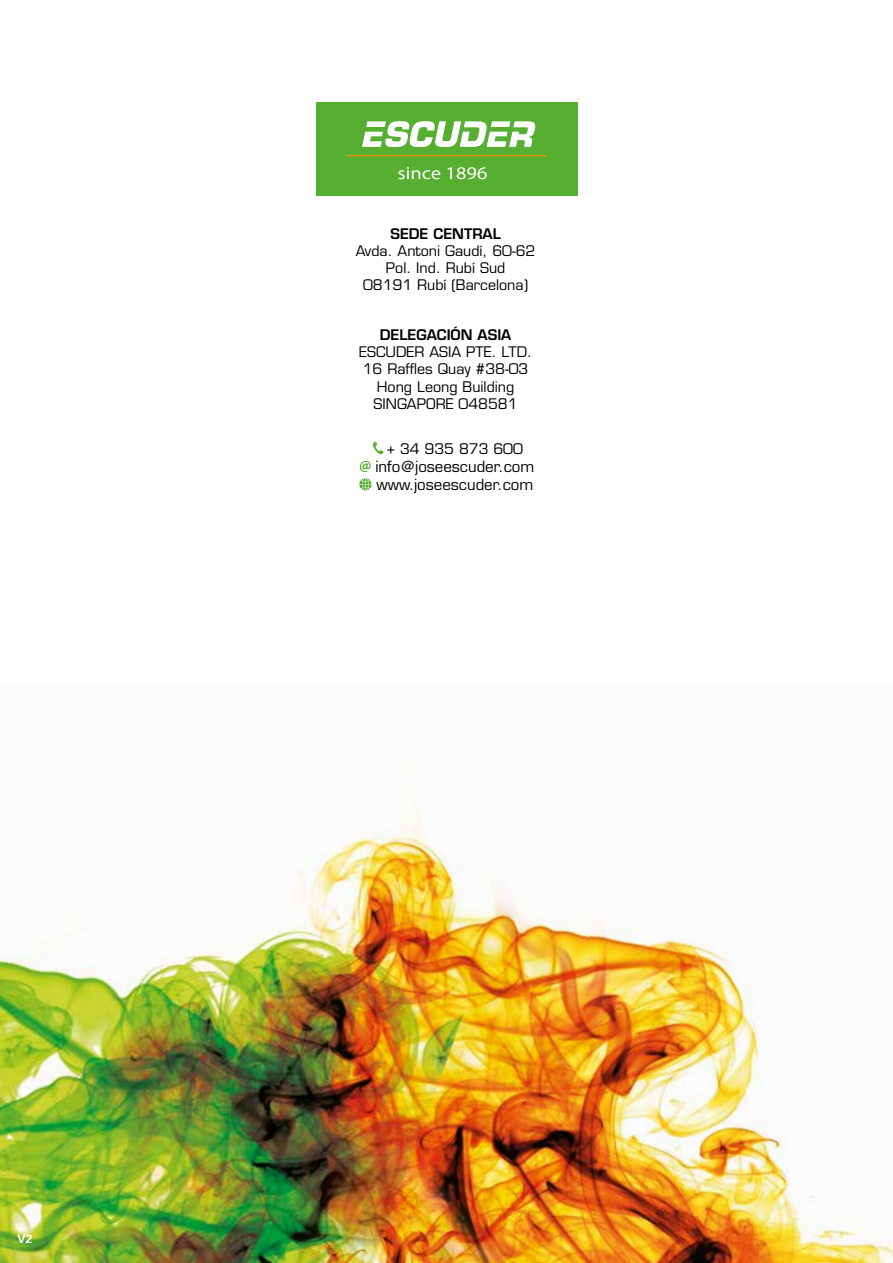
<style>
.page{position:relative;width:893px;height:1263px;background:#fff}
.page>*{position:absolute;margin:0;border:0;box-sizing:border-box;transform-origin:0 0}
.t1{font:15px/18px "Eurostile";color:#000}
.t2{font:14.25px/17.1px "Eurostile";color:#000;text-align:center}
.t3{font:600 14.25px "Eurostile";color:#000}
.t4{font:700 12px "Univers";color:#fff}
</style>
<div class="page">
<img style="left:0;top:809px;width:893px;height:454px">
<div style="left:316px;top:102px;width:261px;height:93px;background:#56af31"></div>
<svg style="left:398px;top:167px;width:42px;height:12px"></svg>
<svg style="left:448px;top:167px;width:39px;height:12px"></svg>
<hr style="left:346px;top:155px;width:201px;height:1px;background:#f39200">
<svg style="left:362px;top:121px;width:173px;height:26px"></svg>
<svg style="left:359px;top:478px;width:13px;height:12px"></svg>
<svg style="left:360px;top:461px;width:11px;height:11px"></svg>
<svg style="left:373px;top:442px;width:10px;height:12px"></svg>
<p class="t4" style="left:17px;top:1231px;width:17px">V2</p>
<p class="t3" style="left:390px;top:225px;width:112px">SEDE CENTRAL</p>
<p class="t2" style="left:356px;top:242px;width:181px">Avda. Antoni Gaudí, 60-62<br>Pol. Ind. Rubí Sud<br>08191 Rubí (Barcelona)</p>
<p class="t3" style="left:380px;top:326px;width:133px">DELEGACIÓN ASIA</p>
<p class="t2" style="left:359px;top:344px;width:174px">ESCUDER ASIA PTE. LTD.<br>16 Raffles Quay #38-03<br>Hong Leong Building<br>SINGAPORE 048581</p>
<p class="t2" style="left:387px;top:440px;width:138px">+ 34 935 873 600</p>
<p class="t1" style="left:375px;top:458px;width:160px">info@joseescuder.com www.joseescuder.com</p>
</div>
